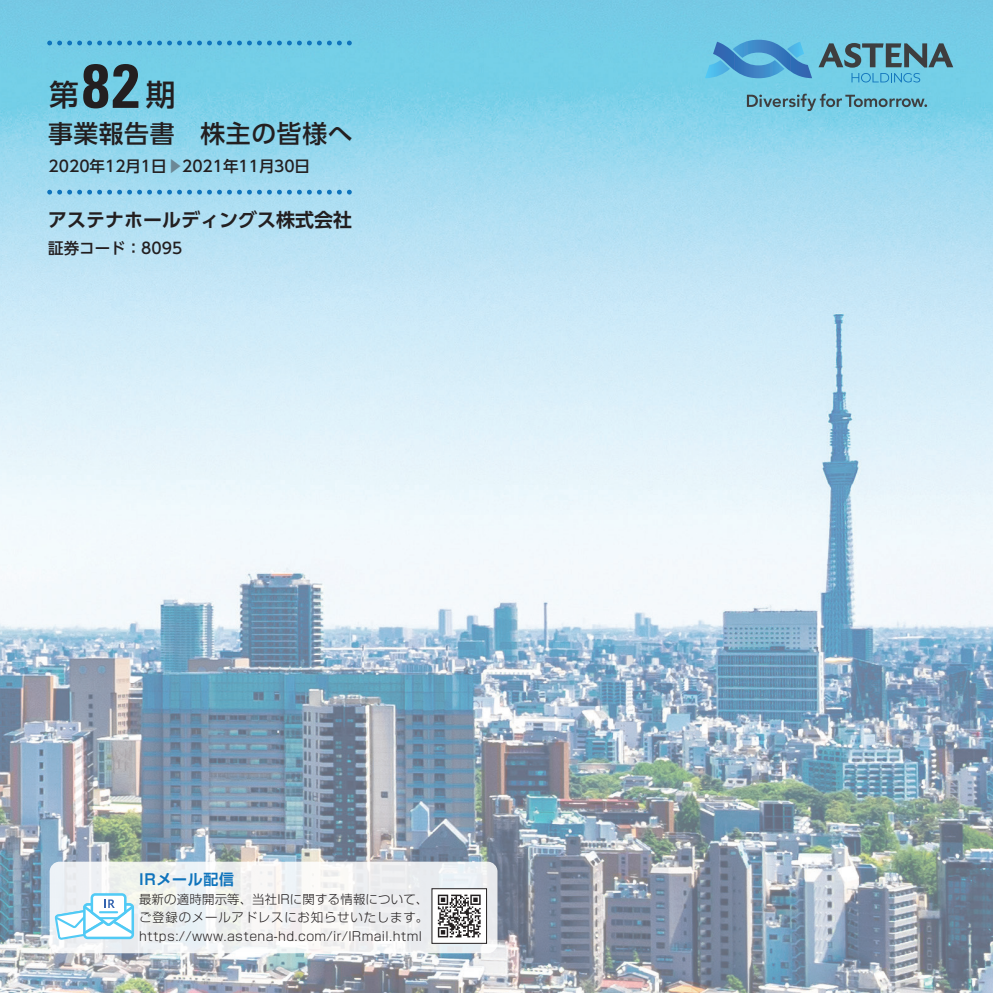
<style>
.page{position:relative;width:993px;height:993px;background:#fff}
.page>*{position:absolute;margin:0;border:0;box-sizing:border-box;transform-origin:0 0}
.t1{font:500 29.75px "UD Shin Go Pro";color:#231f20}
.t2{font:500 24.85px "UD Shin Go Pro";letter-spacing:.025em;color:#231f20}
.t3{font:700 18.9px "UD Shin Go Pro De";color:#231f20}
.t4{font:500 15.58px "UD Shin Go Pro";color:#231f20}
.t5{font:700 14.88px "Shin Go Pro De";letter-spacing:.05em;color:#1074bc}
.t6{font:300 12.42px/18.6px "Shin Go Pro";letter-spacing:.03em;color:#231f20;text-align:justify}
.s1{font-family:"Univers LT Std";font-weight:700;font-stretch:condensed;font-size:61.95px}
.s2{color:#6c8895}
</style>
<div class="page">
<img style="left:0;top:0;width:992px;height:992px">
<svg style="left:60px;top:189px;width:290px;height:5px"></svg>
<svg style="left:60px;top:41px;width:290px;height:4px"></svg>
<svg style="left:704px;top:40px;width:107px;height:38px"></svg>
<svg style="left:818px;top:43px;width:134px;height:39px"></svg>
<svg style="left:746px;top:94px;width:180px;height:17px"></svg>
<svg style="left:50px;top:861px;width:447px;height:91px;fill:#eef1f2"></svg>
<svg style="left:55px;top:892px;width:79px;height:47px"></svg>
<div style="left:432px;top:888px;width:54px;height:55px;background:#fff"></div>
<svg style="left:437px;top:894px;width:43px;height:43px"></svg>
<h1 class="t1" style="left:49px;top:70px;width:128px">第<span class="s1">82</span>期</h1>
<h2 class="t2" style="left:48px;top:113px;width:306px">事業報告書　株主の皆様へ</h2>
<p class="t4" style="left:49px;top:153px;width:263px">2020年12月1日<span class="s2">▶</span>2021年11月30日</p>
<h3 class="t3" style="left:48px;top:204px;width:305px">アステナホールディングス株式会社</h3>
<p class="t4" style="left:48px;top:236px;width:135px">証券コード：8095</p>
<p class="t5" style="left:139px;top:866px;width:96px">IRメール配信</p>
<p class="t6" style="left:139px;top:887px;width:291px">最新の適時開示等、当社IRに関する情報について、ご登録のメールアドレスにお知らせいたします。https://www.astena-hd.com/ir/IRmail.html</p>
</div>
